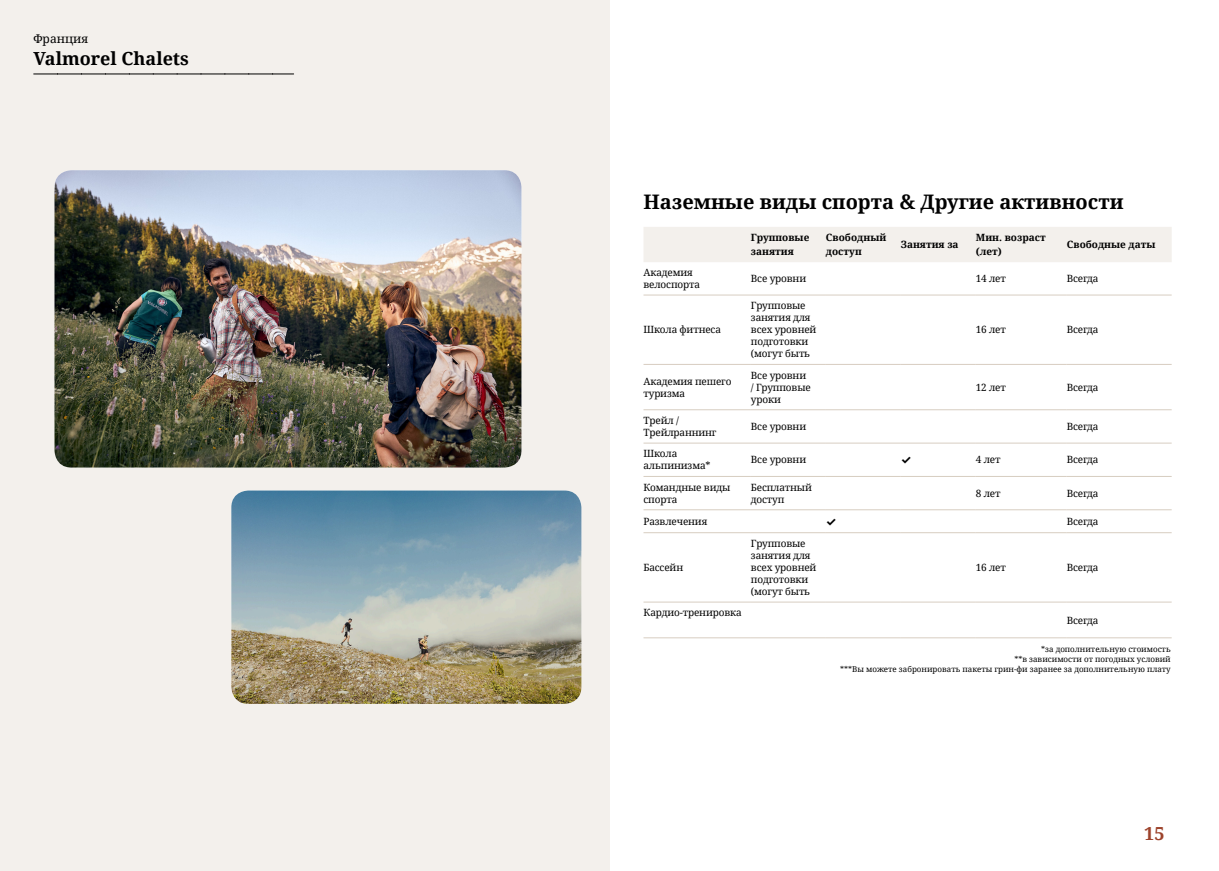
<style>
.page{position:relative;width:1219px;height:871px;background:#fff}
.page>*{position:absolute;margin:0;border:0;box-sizing:border-box;transform-origin:0 0}
.t1{font:700 20px "Noto Serif";color:#000}
.t2{font:700 18px "Noto Serif";color:#000}
.t3{font:700 18px "Noto Serif";color:#9d432c}
.t4{font:12px "Noto Serif";color:#000}
.t5{font:700 12px "Inter";color:#000}
.t6{font:10px/12px "Noto Serif";letter-spacing:-.015em;color:#000}
.t7{font:700 10px/14px "Noto Serif";color:#000}
.t8{font:8px/9.6px "Noto Serif";color:#000;text-align:right}
</style>
<div class="page">
<div style="left:0;top:0;width:609px;height:870px;background:#f3f0ec"></div>
<img style="left:54px;top:170px;width:467px;height:297px">
<img style="left:231px;top:490px;width:350px;height:213px">
<svg style="left:34px;top:74px;width:260px;height:1px"></svg>
<div style="left:644px;top:227px;width:528px;height:35px;background:#f3f0ec"></div>
<hr style="left:643px;top:294px;width:108px;height:1px;background:#d7cdc1">
<hr style="left:751px;top:294px;width:75px;height:1px;background:#d7cdc1">
<hr style="left:826px;top:294px;width:75px;height:1px;background:#d7cdc1">
<hr style="left:901px;top:294px;width:75px;height:1px;background:#d7cdc1">
<hr style="left:976px;top:294px;width:91px;height:1px;background:#d7cdc1">
<hr style="left:1067px;top:294px;width:105px;height:1px;background:#d7cdc1">
<hr style="left:643px;top:364px;width:108px;height:1px;background:#d7cdc1">
<hr style="left:751px;top:364px;width:75px;height:1px;background:#d7cdc1">
<hr style="left:826px;top:364px;width:75px;height:1px;background:#d7cdc1">
<hr style="left:901px;top:364px;width:75px;height:1px;background:#d7cdc1">
<hr style="left:976px;top:364px;width:91px;height:1px;background:#d7cdc1">
<hr style="left:1067px;top:364px;width:105px;height:1px;background:#d7cdc1">
<hr style="left:643px;top:409px;width:108px;height:1px;background:#d7cdc1">
<hr style="left:751px;top:409px;width:75px;height:1px;background:#d7cdc1">
<hr style="left:826px;top:409px;width:75px;height:1px;background:#d7cdc1">
<hr style="left:901px;top:409px;width:75px;height:1px;background:#d7cdc1">
<hr style="left:976px;top:409px;width:91px;height:1px;background:#d7cdc1">
<hr style="left:1067px;top:409px;width:105px;height:1px;background:#d7cdc1">
<hr style="left:643px;top:442px;width:108px;height:1px;background:#d7cdc1">
<hr style="left:751px;top:442px;width:75px;height:1px;background:#d7cdc1">
<hr style="left:826px;top:442px;width:75px;height:1px;background:#d7cdc1">
<hr style="left:901px;top:442px;width:75px;height:1px;background:#d7cdc1">
<hr style="left:976px;top:442px;width:91px;height:1px;background:#d7cdc1">
<hr style="left:1067px;top:442px;width:105px;height:1px;background:#d7cdc1">
<hr style="left:643px;top:476px;width:108px;height:1px;background:#d7cdc1">
<hr style="left:751px;top:476px;width:75px;height:1px;background:#d7cdc1">
<hr style="left:826px;top:476px;width:75px;height:1px;background:#d7cdc1">
<hr style="left:901px;top:476px;width:75px;height:1px;background:#d7cdc1">
<hr style="left:976px;top:476px;width:91px;height:1px;background:#d7cdc1">
<hr style="left:1067px;top:476px;width:105px;height:1px;background:#d7cdc1">
<hr style="left:643px;top:509px;width:108px;height:1px;background:#d7cdc1">
<hr style="left:751px;top:509px;width:75px;height:1px;background:#d7cdc1">
<hr style="left:826px;top:509px;width:75px;height:1px;background:#d7cdc1">
<hr style="left:901px;top:509px;width:75px;height:1px;background:#d7cdc1">
<hr style="left:976px;top:509px;width:91px;height:1px;background:#d7cdc1">
<hr style="left:1067px;top:509px;width:105px;height:1px;background:#d7cdc1">
<hr style="left:643px;top:532px;width:108px;height:1px;background:#d7cdc1">
<hr style="left:751px;top:532px;width:75px;height:1px;background:#d7cdc1">
<hr style="left:826px;top:532px;width:75px;height:1px;background:#d7cdc1">
<hr style="left:901px;top:532px;width:75px;height:1px;background:#d7cdc1">
<hr style="left:976px;top:532px;width:91px;height:1px;background:#d7cdc1">
<hr style="left:1067px;top:532px;width:105px;height:1px;background:#d7cdc1">
<hr style="left:643px;top:601px;width:108px;height:1px;background:#d7cdc1">
<hr style="left:751px;top:601px;width:75px;height:1px;background:#d7cdc1">
<hr style="left:826px;top:601px;width:75px;height:1px;background:#d7cdc1">
<hr style="left:901px;top:601px;width:75px;height:1px;background:#d7cdc1">
<hr style="left:976px;top:601px;width:91px;height:1px;background:#d7cdc1">
<hr style="left:1067px;top:601px;width:105px;height:1px;background:#d7cdc1">
<hr style="left:643px;top:637px;width:108px;height:1px;background:#d7cdc1">
<hr style="left:751px;top:637px;width:75px;height:1px;background:#d7cdc1">
<hr style="left:826px;top:637px;width:75px;height:1px;background:#d7cdc1">
<hr style="left:901px;top:637px;width:75px;height:1px;background:#d7cdc1">
<hr style="left:976px;top:637px;width:91px;height:1px;background:#d7cdc1">
<hr style="left:1067px;top:637px;width:105px;height:1px;background:#d7cdc1">
<p class="t4" style="left:33px;top:30px;width:56px">Франция</p>
<h2 class="t2" style="left:33px;top:45px;width:157px">Valmorel Chalets</h2>
<h1 class="t1" style="left:643px;top:187px;width:482px">Наземные виды спорта &amp; Другие активности</h1>
<p class="t7" style="left:751px;top:230px;width:60px">Групповые занятия</p>
<p class="t7" style="left:826px;top:230px;width:62px">Свободный доступ</p>
<p class="t7" style="left:901px;top:237px;width:59px">Занятия за</p>
<p class="t7" style="left:976px;top:230px;width:71px">Мин. возраст (лет)</p>
<p class="t7" style="left:1067px;top:237px;width:90px">Свободные даты</p>
<p class="t6" style="left:643px;top:266px;width:58px">Академия велоспорта</p>
<p class="t6" style="left:751px;top:272px;width:57px">Все уровни</p>
<p class="t6" style="left:976px;top:272px;width:32px">14 лет</p>
<p class="t6" style="left:1067px;top:272px;width:33px">Всегда</p>
<p class="t6" style="left:643px;top:323px;width:79px">Школа фитнеса</p>
<p class="t6" style="left:751px;top:299px;width:67px">Групповые занятия для всех уровней подготовки (могут быть</p>
<p class="t6" style="left:976px;top:323px;width:32px">16 лет</p>
<p class="t6" style="left:1067px;top:323px;width:33px">Всегда</p>
<p class="t6" style="left:643px;top:374px;width:89px">Академия пешего туризма</p>
<p class="t6" style="left:751px;top:368px;width:61px">Все уровни / Групповые уроки</p>
<p class="t6" style="left:976px;top:380px;width:32px">12 лет</p>
<p class="t6" style="left:1067px;top:380px;width:33px">Всегда</p>
<p class="t6" style="left:643px;top:414px;width:74px">Трейл /<br>Трейлраннинг</p>
<p class="t6" style="left:751px;top:420px;width:57px">Все уровни</p>
<p class="t6" style="left:1067px;top:420px;width:33px">Всегда</p>
<p class="t6" style="left:643px;top:447px;width:69px">Школа альпинизма*</p>
<p class="t6" style="left:751px;top:453px;width:57px">Все уровни</p>
<p class="t5" style="left:901px;top:451px;width:12px">✓</p>
<p class="t6" style="left:976px;top:453px;width:26px">4 лет</p>
<p class="t6" style="left:1067px;top:453px;width:33px">Всегда</p>
<p class="t6" style="left:643px;top:480px;width:88px">Командные виды спорта</p>
<p class="t6" style="left:751px;top:480px;width:63px">Бесплатный доступ</p>
<p class="t6" style="left:976px;top:486px;width:26px">8 лет</p>
<p class="t6" style="left:1067px;top:486px;width:33px">Всегда</p>
<p class="t6" style="left:643px;top:514px;width:65px">Развлечения</p>
<p class="t5" style="left:826px;top:512px;width:12px">✓</p>
<p class="t6" style="left:1067px;top:514px;width:33px">Всегда</p>
<p class="t6" style="left:643px;top:560px;width:41px">Бассейн</p>
<p class="t6" style="left:751px;top:536px;width:67px">Групповые занятия для всех уровней подготовки (могут быть</p>
<p class="t6" style="left:976px;top:560px;width:32px">16 лет</p>
<p class="t6" style="left:1067px;top:560px;width:33px">Всегда</p>
<p class="t6" style="left:643px;top:606px;width:100px">Кардио-тренировка</p>
<p class="t6" style="left:1067px;top:613px;width:33px">Всегда</p>
<p class="t8" style="left:840px;top:644px;width:332px">*за дополнительную стоимость<br>**в зависимости от погодных условий<br>***Вы можете забронировать пакеты грин-фи заранее за дополнительную плату</p>
<h2 class="t3" style="left:1144px;top:820px;width:22px">15</h2>
</div>
